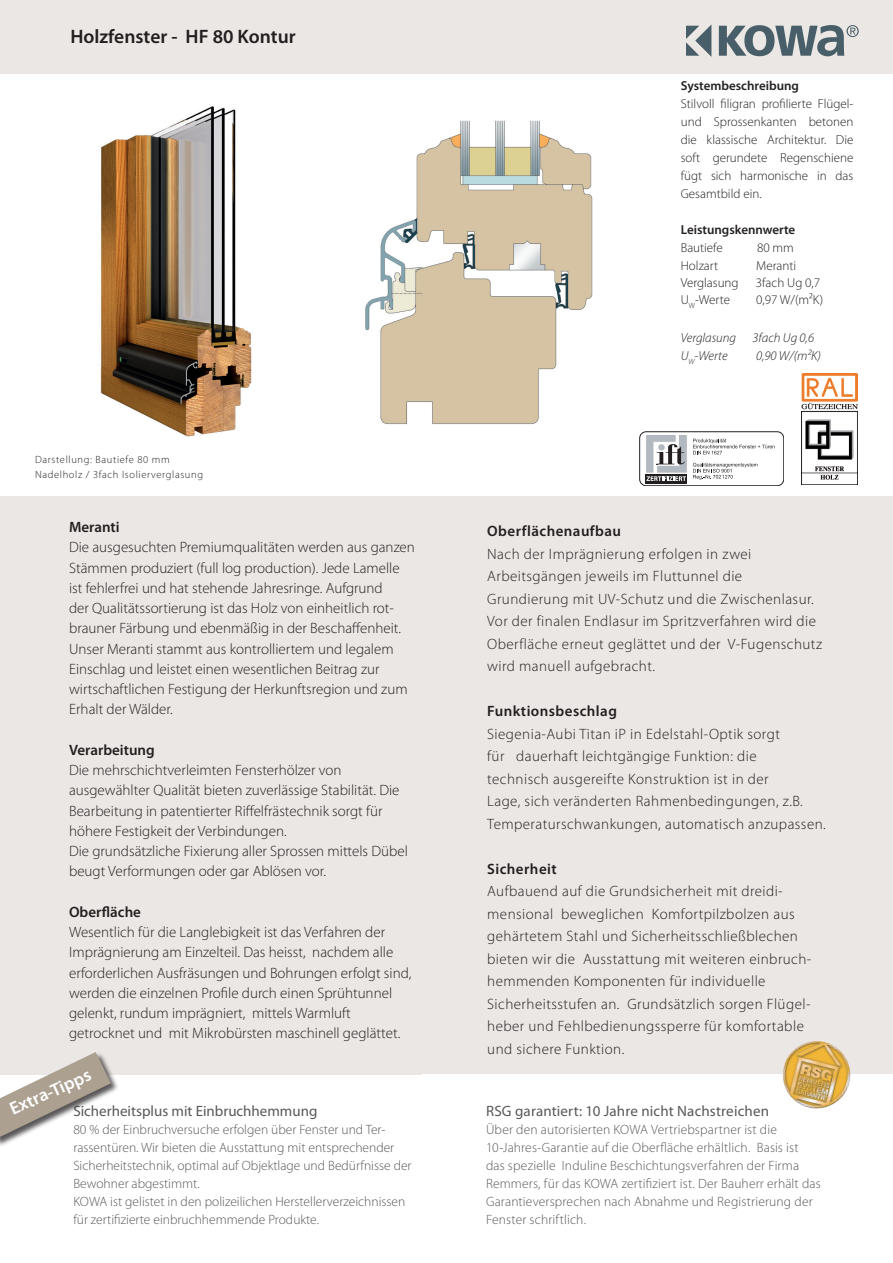
<style>
.page{position:relative;width:893px;height:1263px;background:#fff}
.page>*{position:absolute;margin:0;border:0;box-sizing:border-box;transform-origin:0 0}
.t1{font:600 19.5px "Myriad Pro";color:#231f20}
.t2{font:600 18px "Myriad Pro";color:#fff}
.t3{font:300 15px/20.2px "Myriad Pro";color:#231f20}
.t4{font:300 15px/22.5px "Myriad Pro";letter-spacing:.03em;color:#231f20}
.t5{font:15px "Myriad Pro";color:#57585a}
.t6{font:600 15px "Myriad Pro";letter-spacing:.03em;color:#231f20}
.t7{font:600 15px "Myriad Pro";color:#231f20}
.t8{font:300 13.5px/18px "Myriad Pro";color:#57585a}
.t9{font:300 13.05px/18px "Myriad Pro";color:#231f20;text-align:justify}
.t10{font:italic 300 13.05px "Myriad Pro";color:#231f20}
.t11{font:600 13.05px "Myriad Pro";color:#231f20}
.t12{font:300 10.5px/15px "Myriad Pro";letter-spacing:.06em;color:#231f20}
</style>
<div class="page">
<div style="left:0;top:0;width:893px;height:73px;background:#ebe7e4"></div>
<div style="left:0;top:496px;width:893px;height:767px;background:#ebe7e4"></div>
<img style="left:365px;top:121px;width:228px;height:303px">
<img style="left:100px;top:106px;width:152px;height:331px">
<div style="left:645px;top:474px;width:42px;height:9px;background:#231f20"></div>
<div style="left:639px;top:432px;width:145px;height:54px;border:1px solid #231f20;border-radius:7px"></div>
<svg style="left:693px;top:439px;width:82px;height:15px"></svg>
<svg style="left:693px;top:463px;width:64px;height:17px"></svg>
<svg style="left:646px;top:435px;width:41px;height:46px"></svg>
<img style="left:801px;top:374px;width:57px;height:110px">
<svg style="left:686px;top:25px;width:25px;height:32px"></svg>
<svg style="left:719px;top:25px;width:140px;height:31px"></svg>
<div style="left:0;top:1075px;width:482px;height:188px;background:#fff"></div>
<div style="left:422px;top:1074px;width:471px;height:189px;background:#fff"></div>
<div style="left:0;top:1051px;width:120px;height:96px;background:#231f20;opacity:.75"></div>
<svg style="left:0;top:1051px;width:112px;height:88px"></svg>
<img style="left:782px;top:1041px;width:69px;height:68px">
<h1 class="t1" style="left:70px;top:24px;width:227px">Holzfenster - HF 80 Kontur</h1>
<p class="t12" style="left:35px;top:452px;width:170px">Darstellung: Bautiefe 80 mm<br>Nadelholz / 3fach Isolierverglasung</p>
<p class="t7" style="left:69px;top:517px;width:52px">Meranti</p>
<p class="t3" style="left:69px;top:537px;width:347px">Die ausgesuchten Premiumqualitäten werden aus ganzen Stämmen produziert (full log production). Jede Lamelle ist fehlerfrei und hat stehende Jahresringe. Aufgrund<br>der Qualitätssortierung ist das Holz von einheitlich rot&shy;brauner Färbung und ebenmäßig in der Beschaffenheit.<br>Unser Meranti stammt aus kontrolliertem und legalem Einschlag und leistet einen wesentlichen Beitrag zur wirtschaftlichen Festigung der Herkunftsregion und zum Erhalt der Wälder.</p>
<p class="t7" style="left:69px;top:740px;width:87px">Verarbeitung</p>
<p class="t3" style="left:69px;top:760px;width:340px">Die mehrschichtverleimten Fensterhölzer von ausgewählter Qualität bieten zuverlässige Stabilität. Die Bearbeitung in patentierter Riffelfrästechnik sorgt für höhere Festigkeit der Verbindungen.<br>Die grundsätzliche Fixierung aller Sprossen mittels Dübel beugt Verformungen oder gar Ablösen vor.</p>
<p class="t7" style="left:69px;top:902px;width:73px">Oberfläche</p>
<p class="t3" style="left:69px;top:922px;width:344px">Wesentlich für die Langlebigkeit ist das Verfahren der Imprägnierung am Einzelteil. Das heisst, nachdem alle erforderlichen Ausfräsungen und Bohrungen erfolgt sind, werden die einzelnen Profile durch einen Sprühtunnel gelenkt, rundum imprägniert, mittels Warmluft getrocknet und mit Mikrobürsten maschinell geglättet.</p>
<p class="t2" style="left:6px;top:1099px;width:89px;rotate:-24deg">Extra-Tipps</p>
<p class="t5" style="left:73px;top:1102px;width:246px">Sicherheitsplus mit Einbruchhemmung</p>
<p class="t8" style="left:73px;top:1120px;width:340px">80 % der Einbruchversuche erfolgen über Fenster und Ter&shy;rassentüren. Wir bieten die Ausstattung mit entsprechender Sicherheitstechnik, optimal auf Objektlage und Bedürfnisse der Bewohner abgestimmt.<br>KOWA ist gelistet in den polizeilichen Herstellerverzeichnissen für zertifizierte einbruchhemmende Produkte.</p>
<p class="t11" style="left:681px;top:77px;width:120px">Systembeschreibung</p>
<p class="t9" style="left:681px;top:95px;width:174px">Stilvoll filigran profilierte Flügel&shy;und Sprossenkanten betonen die klassische Architektur. Die soft gerundete Regenschiene fügt sich harmonische in das Gesamtbild ein.</p>
<p class="t11" style="left:681px;top:221px;width:116px">Leistungskennwerte</p>
<p class="t9" style="left:681px;top:239px;width:44px">Bautiefe</p>
<p class="t9" style="left:757px;top:239px;width:38px">80 mm</p>
<p class="t9" style="left:681px;top:257px;width:39px">Holzart</p>
<p class="t9" style="left:756px;top:257px;width:42px">Meranti</p>
<p class="t9" style="left:681px;top:273px;width:59px">Verglasung</p>
<p class="t9" style="left:756px;top:273px;width:66px">3fach Ug 0,7</p>
<p class="t9" style="left:681px;top:290px;width:51px">U<sub>W</sub>-Werte</p>
<p class="t9" style="left:756px;top:290px;width:69px">0,97 W/(m²K)</p>
<p class="t10" style="left:681px;top:330px;width:57px">Verglasung</p>
<p class="t10" style="left:753px;top:330px;width:63px">3fach Ug 0,6</p>
<p class="t10" style="left:681px;top:348px;width:48px">U<sub>W</sub>-Werte</p>
<p class="t10" style="left:756px;top:348px;width:66px">0,90 W/(m²K)</p>
<p class="t6" style="left:487px;top:521px;width:135px">Oberflächenaufbau</p>
<p class="t4" style="left:487px;top:542px;width:336px">Nach der Imprägnierung erfolgen in zwei Arbeitsgängen jeweils im Fluttunnel die Grundierung mit UV-Schutz und die Zwischenlasur.<br>Vor der finalen Endlasur im Spritzverfahren wird die Oberfläche erneut geglättet und der V-Fugenschutz wird manuell aufgebracht.</p>
<p class="t6" style="left:487px;top:701px;width:131px">Funktionsbeschlag</p>
<p class="t4" style="left:487px;top:722px;width:340px">Siegenia-Aubi Titan iP in Edelstahl-Optik sorgt<br>für dauerhaft leichtgängige Funktion: die<br>technisch ausgereifte Konstruktion ist in der<br>Lage, sich veränderten Rahmenbedingungen, z.B.<br>Temperaturschwankungen, automatisch anzupassen.</p>
<p class="t6" style="left:487px;top:859px;width:71px">Sicherheit</p>
<p class="t4" style="left:487px;top:880px;width:326px">Aufbauend auf die Grundsicherheit mit dreidi&shy;mensional beweglichen Komfortpilzbolzen aus gehärtetem Stahl und Sicherheitsschließblechen bieten wir die Ausstattung mit weiteren einbruch&shy;hemmenden Komponenten für individuelle Sicherheitsstufen an. Grundsätzlich sorgen Flügel&shy;heber und Fehlbedienungssperre für komfortable und sichere Funktion.</p>
<p class="t5" style="left:486px;top:1102px;width:284px">RSG garantiert: 10 Jahre nicht Nachstreichen</p>
<p class="t8" style="left:486px;top:1120px;width:336px">Über den autorisierten KOWA Vertriebspartner ist die 10-Jahres-Garantie auf die Oberfläche erhältlich. Basis ist<br>das spezielle Induline Beschichtungsverfahren der Firma Remmers, für das KOWA zertifiziert ist. Der Bauherr erhält das Garantieversprechen nach Abnahme und Registrierung der Fenster schriftlich.</p>
</div>
